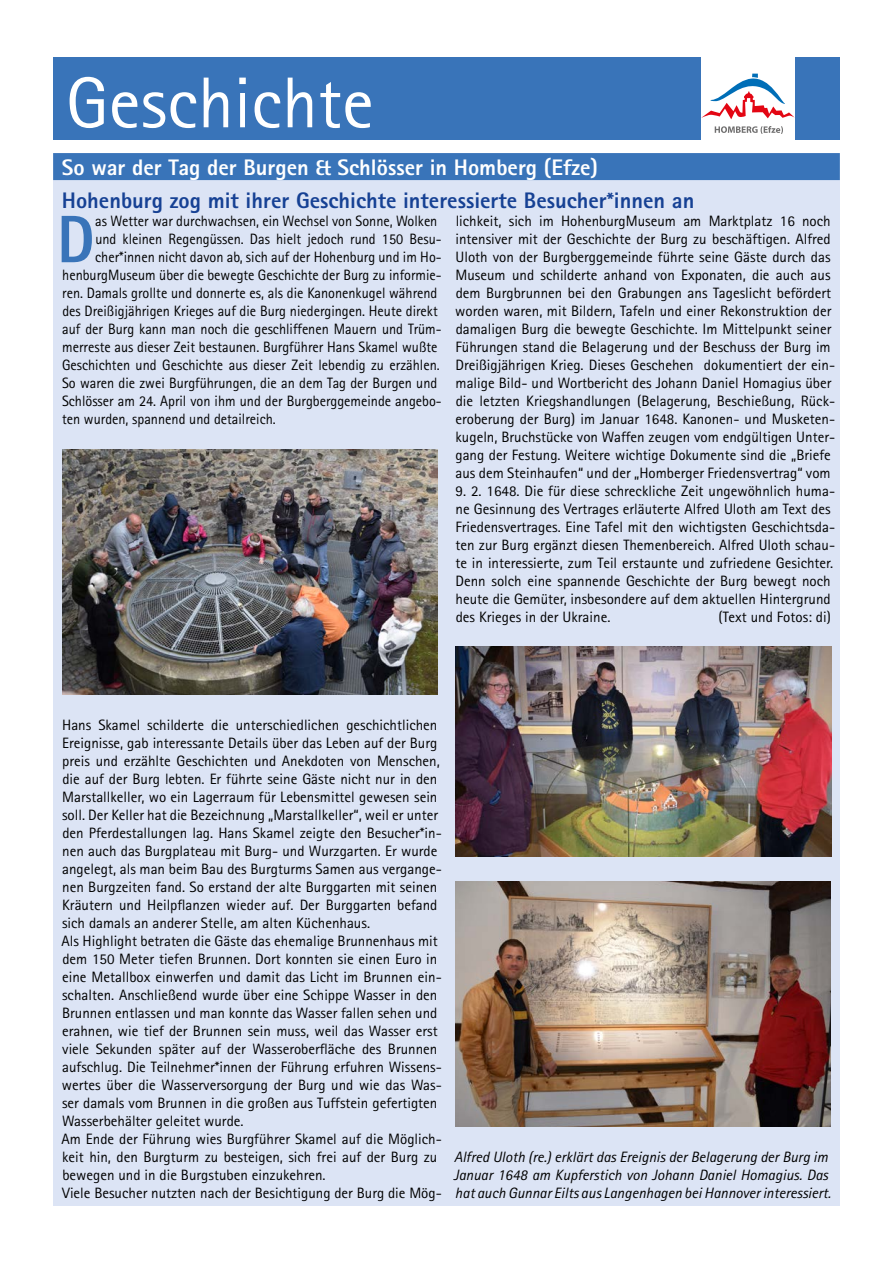
<style>
.page{position:relative;width:893px;height:1263px;background:#fff}
.page>*{position:absolute;margin:0;border:0;box-sizing:border-box;transform-origin:0 0}
.t1{font:72px "Rotis Sans Serif";color:#fff}
.t2{font:800 67.2px "Rotis Sans Serif";color:#3974b9;scale:.95 1}
.t3{font:800 22.5px "Rotis Sans Serif";color:#164194}
.t4{font:800 22.5px "Rotis Sans Serif";color:#fff}
.t5{font:15px/18px "Rotis Sans Serif";color:#000}
.t6{font:15px "Rotis Sans Serif";color:#000;scale:.95 1}
.t7{font:italic 15px/18px "Rotis Sans Serif";color:#000}
</style>
<div class="page">
<div style="left:53px;top:57px;width:787px;height:83px;background:#3974b9"></div>
<div style="left:53px;top:153px;width:787px;height:1052px;background:#dce4f5"></div>
<div style="left:53px;top:153px;width:787px;height:27px;background:#3974b9"></div>
<img style="left:455px;top:882px;width:375px;height:244px">
<img style="left:63px;top:450px;width:375px;height:244px">
<img style="left:455px;top:646px;width:376px;height:210px">
<div style="left:701px;top:57px;width:94px;height:94px;background:#fff"></div>
<svg style="left:715px;top:126px;width:68px;height:8px"></svg>
<svg style="left:701px;top:74px;width:94px;height:45px"></svg>
<h1 class="t1" style="left:66px;top:60px;width:309px">Geschichte</h1>
<h3 class="t4" style="left:62px;top:153px;width:538px">So war der Tag der Burgen &amp; Schlösser in Homberg (Efze)</h3>
<h3 class="t3" style="left:62px;top:186px;width:634px">Hohenburg zog mit ihrer Geschichte interessierte Besucher*innen an</h3>
<h2 class="t2" style="left:57px;top:197px;width:41px">D</h2>
<p class="t6" style="left:95px;top:212px;width:362px">as Wetter war durchwachsen, ein Wechsel von Sonne, Wolken</p>
<p class="t5" style="left:455px;top:212px;width:381px">lichkeit, sich im HohenburgMuseum am Marktplatz 16 noch intensiver mit der Geschichte der Burg zu beschäftigen. Alfred Uloth von der Burgberggemeinde führte seine Gäste durch das Museum und schilderte anhand von Exponaten, die auch aus dem Burgbrunnen bei den Grabungen ans Tageslicht befördert worden waren, mit Bildern, Tafeln und einer Rekonstruktion der damaligen Burg die bewegte Geschichte. Im Mittelpunkt seiner Führungen stand die Belagerung und der Beschuss der Burg im Dreißigjährigen Krieg. Dieses Geschehen dokumentiert der ein&shy;malige Bild- und Wortbericht des Johann Daniel Homagius über die letzten Kriegshandlungen (Belagerung, Beschießung, Rück&shy;eroberung der Burg) im Januar 1648. Kanonen- und Musketen&shy;kugeln, Bruchstücke von Waffen zeugen vom endgültigen Unter&shy;gang der Festung. Weitere wichtige Dokumente sind die „Briefe aus dem Steinhaufen“ und der „Homberger Friedensvertrag“ vom</p>
<p class="t5" style="left:455px;top:482px;width:381px">9. 2. 1648. Die für diese schreckliche Zeit ungewöhnlich huma&shy;ne Gesinnung des Vertrages erläuterte Alfred Uloth am Text des Friedensvertrages. Eine Tafel mit den wichtigsten Geschichtsda&shy;ten zur Burg ergänzt diesen Themenbereich. Alfred Uloth schau&shy;te in interessierte, zum Teil erstaunte und zufriedene Gesichter.<br>Denn solch eine spannende Geschichte der Burg bewegt noch heute die Gemüter, insbesondere auf dem aktuellen Hintergrund des Krieges in der Ukraine.</p>
<p class="t6" style="left:95px;top:230px;width:366px">und kleinen Regengüssen. Das hielt jedoch rund 150 Besu-</p>
<p class="t6" style="left:95px;top:248px;width:366px">cher*innen nicht davon ab, sich auf der Hohenburg und im Ho-</p>
<p class="t6" style="left:62px;top:266px;width:401px">henburgMuseum über die bewegte Geschichte der Burg zu informie-</p>
<p class="t6" style="left:62px;top:284px;width:396px">ren. Damals grollte und donnerte es, als die Kanonenkugel während</p>
<p class="t6" style="left:62px;top:302px;width:397px">des Dreißigjährigen Krieges auf die Burg niedergingen. Heute direkt</p>
<p class="t6" style="left:62px;top:320px;width:401px">auf der Burg kann man noch die geschliffenen Mauern und Trüm-</p>
<p class="t6" style="left:62px;top:338px;width:397px">merreste aus dieser Zeit bestaunen. Burgführer Hans Skamel wußte</p>
<p class="t6" style="left:62px;top:356px;width:399px">Geschichten und Geschichte aus dieser Zeit lebendig zu erzählen.</p>
<p class="t6" style="left:62px;top:374px;width:397px">So waren die zwei Burgführungen, die an dem Tag der Burgen und</p>
<p class="t6" style="left:62px;top:392px;width:401px">Schlösser am 24. April von ihm und der Burgberggemeinde angebo-</p>
<p class="t6" style="left:62px;top:410px;width:226px">ten wurden, spannend und detailreich.</p>
<p class="t5" style="left:718px;top:608px;width:114px">(Text und Fotos: di)</p>
<p class="t5" style="left:62px;top:716px;width:382px">Hans Skamel schilderte die unterschiedlichen geschichtlichen Ereignisse, gab interessante Details über das Leben auf der Burg preis und erzählte Geschichten und Anekdoten von Menschen, die auf der Burg lebten. Er führte seine Gäste nicht nur in den Marstallkeller, wo ein Lagerraum für Lebensmittel gewesen sein soll. Der Keller hat die Bezeichnung „Marstallkeller“, weil er unter den Pferdestallungen lag. Hans Skamel zeigte den Besucher*in&shy;nen auch das Burgplateau mit Burg- und Wurzgarten. Er wurde angelegt, als man beim Bau des Burgturms Samen aus vergange&shy;nen Burgzeiten fand. So erstand der alte Burggarten mit seinen Kräutern und Heilpflanzen wieder auf. Der Burggarten befand sich damals an anderer Stelle, am alten Küchenhaus.<br>Als Highlight betraten die Gäste das ehemalige Brunnenhaus mit dem 150 Meter tiefen Brunnen. Dort konnten sie einen Euro in eine Metallbox einwerfen und damit das Licht im Brunnen ein&shy;schalten. Anschließend wurde über eine Schippe Wasser in den Brunnen entlassen und man konnte das Wasser fallen sehen und erahnen, wie tief der Brunnen sein muss, weil das Wasser erst viele Sekunden später auf der Wasseroberfläche des Brunnen aufschlug. Die Teilnehmer*innen der Führung erfuhren Wissens&shy;wertes über die Wasserversorgung der Burg und wie das Was&shy;ser damals vom Brunnen in die großen aus Tuffstein gefertigten Wasserbehälter geleitet wurde.<br>Am Ende der Führung wies Burgführer Skamel auf die Möglich&shy;keit hin, den Burgturm zu besteigen, sich frei auf der Burg zu bewegen und in die Burgstuben einzukehren.<br>Viele Besucher nutzten nach der Besichtigung der Burg die Mög-</p>
<p class="t7" style="left:453px;top:1148px;width:379px">Alfred Uloth (re.) erklärt das Ereignis der Belagerung der Burg im<br>Januar 1648 am Kupferstich von Johann Daniel Homagius. Das hat auch Gunnar Eilts aus Langenhagen bei Hannover interessiert.</p>
</div>
